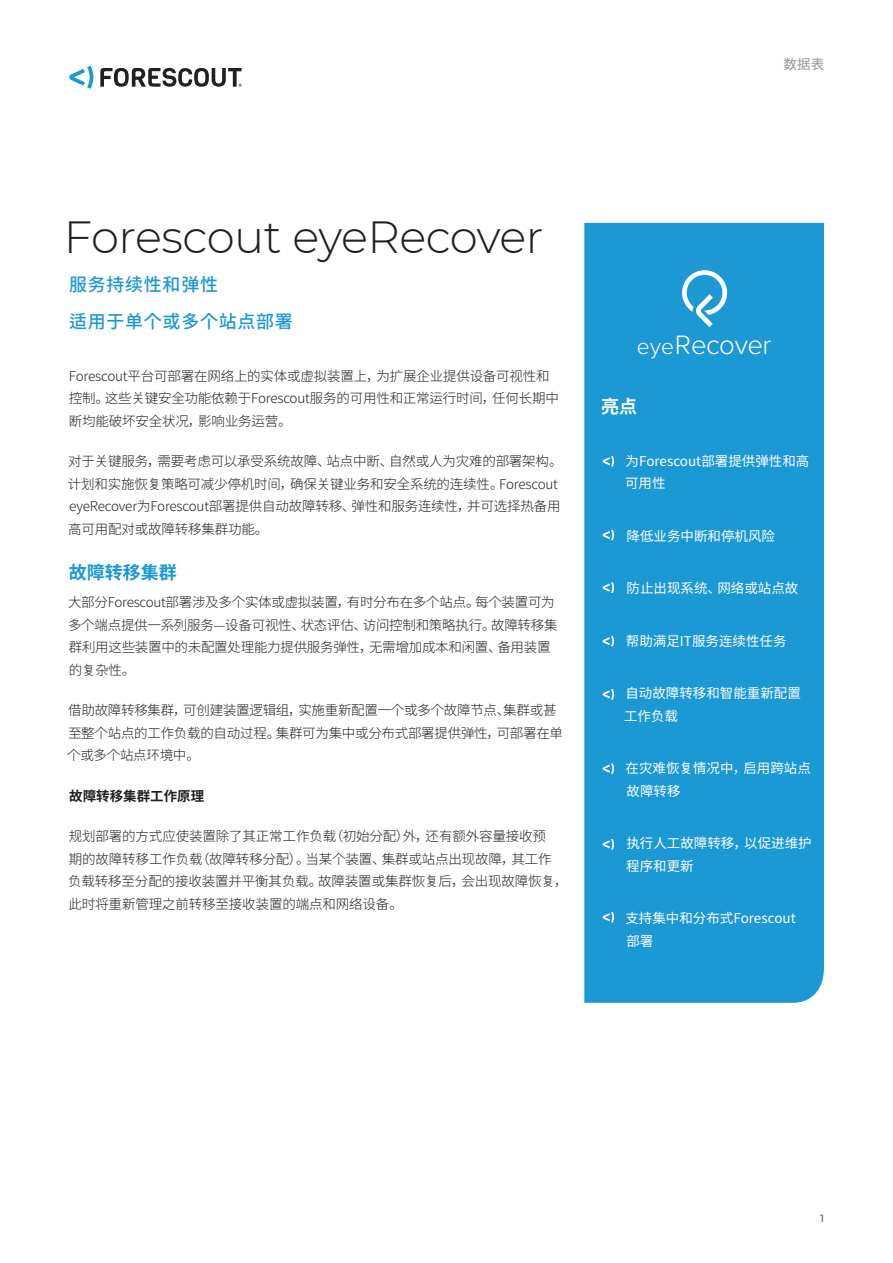
<style>
.page{position:relative;width:893px;height:1263px;background:#fff}
.page>*{position:absolute;margin:0;border:0;box-sizing:border-box;transform-origin:0 0}
.title_small{font:300 45px "Montserrat";letter-spacing:-.01em;color:#231f20}
.t1{font:300 27.45px "Proxima Nova";letter-spacing:-.02em;color:#fff}
.title_small-2{font:500 18px "Noto Sans CJ Kjp";letter-spacing:.04em;color:#1c98d5}
.header_small{font:700 18px "Noto Sans CJ Kjp";color:#1c98d5}
.body{font:700 18px "Noto Sans CJ Kjp";color:#fff}
.body-2{font:300 13.5px/22.5px "Noto Sans CJ Kjp";letter-spacing:-.015em;color:#231f20}
.body-3{font:13.5px/22.5px "Noto Sans CJ Kjp";color:#fff}
.body-4{font:700 13.5px "Noto Sans CJ Kjp";color:#231f20}
.t2{font:13.5px "Noto Sans CJ Kjp";color:#939598}
.t3{font:10.5px "Montserrat";color:#6c6d70}
.s1{font-size:22.8px}
</style>
<div class="page">
<svg style="left:69px;top:66px;width:24px;height:23px"></svg>
<svg style="left:100px;top:68px;width:142px;height:19px"></svg>
<div style="left:584px;top:223px;width:240px;height:780px;background:#1c98d5"></div>
<svg style="left:682px;top:270px;width:45px;height:57px"></svg>
<svg style="left:603px;top:456px;width:11px;height:11px"></svg>
<svg style="left:603px;top:529px;width:11px;height:12px"></svg>
<svg style="left:603px;top:582px;width:11px;height:11px"></svg>
<svg style="left:603px;top:636px;width:11px;height:11px"></svg>
<svg style="left:603px;top:689px;width:11px;height:11px"></svg>
<svg style="left:603px;top:763px;width:11px;height:11px"></svg>
<svg style="left:603px;top:839px;width:11px;height:11px"></svg>
<svg style="left:603px;top:912px;width:11px;height:11px"></svg>
<p class="t2" style="left:783px;top:57px;width:42px">数据表</p>
<p class="title_small" style="left:64px;top:207px;width:481px">Forescout eyeRecover</p>
<p class="title_small-2" style="left:69px;top:274px;width:151px">服务持续性和弹性</p>
<p class="title_small-2" style="left:69px;top:312px;width:225px">适用于单个或多个站点部署</p>
<p class="body-2" style="left:69px;top:365px;width:492px">Forescout平台可部署在网络上的实体或虚拟装置上，为扩展企业提供设备可视性和控制。这些关键安全功能依赖于Forescout服务的可用性和正常运行时间，任何长期中断均能破坏安全状况，影响业务运营。</p>
<p class="body-2" style="left:68px;top:450px;width:496px">对于关键服务，需要考虑可以承受系统故障、站点中断、自然或人为灾难的部署架构。计划和实施恢复策略可减少停机时间，确保关键业务和安全系统的连续性。Forescout eyeRecover为Forescout部署提供自动故障转移、弹性和服务连续性，并可选择热备用高可用配对或故障转移集群功能。</p>
<p class="header_small" style="left:69px;top:562px;width:109px">故障转移集群</p>
<p class="body-2" style="left:68px;top:591px;width:491px">大部分Forescout部署涉及多个实体或虚拟装置，有时分布在多个站点。每个装置可为多个端点提供一系列服务—设备可视性、状态评估、访问控制和策略执行。故障转移集群利用这些装置中的未配置处理能力提供服务弹性，无需增加成本和闲置、备用装置的复杂性。</p>
<p class="body-2" style="left:67px;top:699px;width:497px">借助故障转移集群，可创建装置逻辑组，实施重新配置一个或多个故障节点、集群或甚至整个站点的工作负载的自动过程。集群可为集中或分布式部署提供弹性，可部署在单个或多个站点环境中。</p>
<p class="body-4" style="left:69px;top:788px;width:136px">故障转移集群工作原理</p>
<p class="body-2" style="left:68px;top:825px;width:501px">规划部署的方式应使装置除了其正常工作负载（初始分配）外，还有额外容量接收预<br>期的故障转移工作负载（故障转移分配）。当某个装置、集群或站点出现故障，其工作负载转移至分配的接收装置并平衡其负载。故障装置或集群恢复后，会出现故障恢复，此时将重新管理之前转移至接收装置的端点和网络设备。</p>
<p class="t1" style="left:637px;top:324px;width:136px"><span class="s1">eye</span>Recover</p>
<p class="body" style="left:601px;top:396px;width:37px">亮点</p>
<p class="body-3" style="left:625px;top:450px;width:186px">为Forescout部署提供弹性和高可用性</p>
<p class="body-3" style="left:627px;top:525px;width:150px">降低业务中断和停机风险</p>
<p class="body-3" style="left:627px;top:577px;width:173px">防止出现系统、网络或站点故</p>
<p class="body-3" style="left:626px;top:630px;width:162px">帮助满足IT服务连续性任务</p>
<p class="body-3" style="left:624px;top:682px;width:178px">自动故障转移和智能重新配置工作负载</p>
<p class="body-3" style="left:626px;top:757px;width:187px">在灾难恢复情况中，启用跨站点故障转移</p>
<p class="body-3" style="left:626px;top:832px;width:187px">执行人工故障转移，以促进维护程序和更新</p>
<p class="body-3" style="left:625px;top:907px;width:172px">支持集中和分布式Forescout部署</p>
<p class="t3" style="left:820px;top:1213px;width:6px">1</p>
</div>
